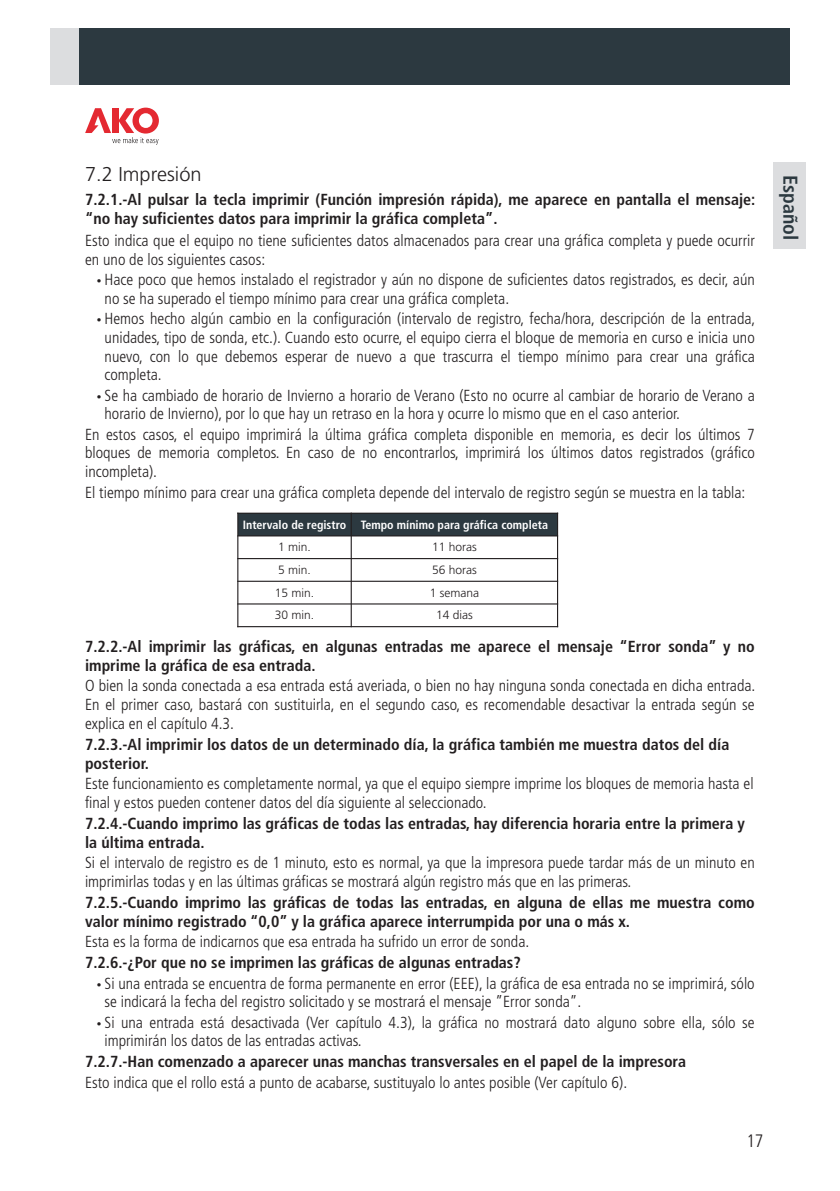
<style>
.page{position:relative;width:840px;height:1191px;background:#fff}
.page>*{position:absolute;margin:0;border:0;box-sizing:border-box;transform-origin:0 0}
.t1{font:300 20px "Frutiger 45";color:#231f20}
.t2{font:700 condensed 20px "Frutiger 67";color:#2c3940}
.t3{font:300 condensed 18px "Frutiger 47";color:#231f20}
.t4{font:300 condensed 16px/18.6px "Frutiger 47";color:#231f20}
.t5{font:700 condensed 16px/19px "Frutiger 67";color:#231f20}
.t6{font:700 condensed 12px "Frutiger 67";color:#fff}
.t7{font:300 12px "Frutiger 45";color:#231f20}
</style>
<div class="page">
<div style="left:238px;top:513px;width:113px;height:23px;background:#2c3940"></div>
<div style="left:351px;top:513px;width:206px;height:23px;background:#2c3940"></div>
<hr style="left:237px;top:512px;width:1px;height:115px;background:#231f20">
<hr style="left:350px;top:512px;width:1px;height:115px;background:#231f20">
<hr style="left:556px;top:512px;width:2px;height:115px;background:#231f20">
<hr style="left:237px;top:626px;width:321px;height:1px;background:#231f20">
<hr style="left:237px;top:603px;width:321px;height:1px;background:#231f20">
<hr style="left:237px;top:581px;width:321px;height:1px;background:#231f20">
<hr style="left:237px;top:558px;width:321px;height:1px;background:#231f20">
<hr style="left:237px;top:535px;width:321px;height:1px;background:#231f20">
<hr style="left:237px;top:512px;width:321px;height:2px;background:#231f20">
<svg style="left:85px;top:108px;width:74px;height:37px"></svg>
<div style="left:78px;top:28px;width:711px;height:57px;background:#2c3940"></div>
<div style="left:50px;top:28px;width:28px;height:57px;background:#dcdddf"></div>
<div style="left:773px;top:163px;width:32px;height:86px;background:#dcdddf"></div>
<p class="t1" style="left:85px;top:166px;width:118px">7.2 Impresión</p>
<p class="t5" style="left:85px;top:191px;width:671px">7.2.1.-Al pulsar la tecla imprimir (Función impresión rápida), me aparece en pantalla el mensaje: “no hay suficientes datos para imprimir la gráfica completa”.</p>
<p class="t4" style="left:85px;top:233px;width:670px">Esto indica que el equipo no tiene suficientes datos almacenados para crear una gráfica completa y puede ocurrir en uno de los siguientes casos:</p>
<p class="t4" style="left:104px;top:272px;width:651px;text-indent:-8px">•Hace poco que hemos instalado el registrador y aún no dispone de suficientes datos registrados, es decir, aún no se ha superado el tiempo mínimo para crear una gráfica completa.</p>
<p class="t4" style="left:104px;top:311px;width:652px;text-align:justify;text-indent:-8px">•Hemos hecho algún cambio en la configuración (intervalo de registro, fecha/hora, descripción de la entrada, unidades, tipo de sonda, etc.). Cuando esto ocurre, el equipo cierra el bloque de memoria en curso e inicia uno nuevo, con lo que debemos esperar de nuevo a que trascurra el tiempo mínimo para crear una gráfica completa.</p>
<p class="t4" style="left:104px;top:387px;width:651px;text-indent:-8px">•Se ha cambiado de horario de Invierno a horario de Verano (Esto no ocurre al cambiar de horario de Verano a horario de Invierno), por lo que hay un retraso en la hora y ocurre lo mismo que en el caso anterior.</p>
<p class="t4" style="left:85px;top:426px;width:670px;text-align:justify">En estos casos, el equipo imprimirá la última gráfica completa disponible en memoria, es decir los últimos 7 bloques de memoria completos. En caso de no encontrarlos, imprimirá los últimos datos registrados (gráfico incompleta).</p>
<p class="t4" style="left:85px;top:484px;width:661px">El tiempo mínimo para crear una gráfica completa depende del intervalo de registro según se muestra en la tabla:</p>
<p class="t6" style="left:243px;top:520px;width:306px">Intervalo de registro Tempo mínimo para gráfica completa</p>
<p class="t7" style="left:278px;top:542px;width:34px">1 min.</p>
<p class="t7" style="left:432px;top:542px;width:46px">11 horas</p>
<p class="t7" style="left:278px;top:565px;width:34px">5 min.</p>
<p class="t7" style="left:432px;top:565px;width:46px">56 horas</p>
<p class="t7" style="left:275px;top:587px;width:41px">15 min.</p>
<p class="t7" style="left:429px;top:587px;width:51px">1 semana</p>
<p class="t7" style="left:275px;top:610px;width:41px">30 min.</p>
<p class="t7" style="left:436px;top:610px;width:38px">14 dias</p>
<p class="t5" style="left:85px;top:638px;width:670px">7.2.2.-Al imprimir las gráficas, en algunas entradas me aparece el mensaje “Error sonda” y no imprime la gráfica de esa entrada.</p>
<p class="t4" style="left:85px;top:678px;width:671px;text-align:justify">O bien la sonda conectada a esa entrada está averiada, o bien no hay ninguna sonda conectada en dicha entrada.<br>En el primer caso, bastará con sustituirla, en el segundo caso, es recomendable desactivar la entrada según se explica en el capítulo 4.3.</p>
<p class="t5" style="left:85px;top:735px;width:645px">7.2.3.-Al imprimir los datos de un determinado día, la gráfica también me muestra datos del día posterior.</p>
<p class="t4" style="left:85px;top:775px;width:669px">Este funcionamiento es completamente normal, ya que el equipo siempre imprime los bloques de memoria hasta el final y estos pueden contener datos del día siguiente al seleccionado.</p>
<p class="t5" style="left:85px;top:815px;width:661px">7.2.4.-Cuando imprimo las gráficas de todas las entradas, hay diferencia horaria entre la primera y la última entrada.</p>
<p class="t4" style="left:85px;top:854px;width:670px">Si el intervalo de registro es de 1 minuto, esto es normal, ya que la impresora puede tardar más de un minuto en imprimirlas todas y en las últimas gráficas se mostrará algún registro más que en las primeras.</p>
<p class="t5" style="left:85px;top:894px;width:670px">7.2.5.-Cuando imprimo las gráficas de todas las entradas, en alguna de ellas me muestra como valor mínimo registrado “0,0” y la gráfica aparece interrumpida por una o más x.</p>
<p class="t4" style="left:85px;top:933px;width:445px">Esta es la forma de indicarnos que esa entrada ha sufrido un error de sonda.</p>
<p class="t5" style="left:85px;top:954px;width:437px">7.2.6.-¿Por que no se imprimen las gráficas de algunas entradas?</p>
<p class="t4" style="left:104px;top:975px;width:651px;text-indent:-8px">•Si una entrada se encuentra de forma permanente en error (EEE), la gráfica de esa entrada no se imprimirá, sólo se indicará la fecha del registro solicitado y se mostrará el mensaje ”Error sonda”.</p>
<p class="t4" style="left:104px;top:1014px;width:651px;text-indent:-8px">•Si una entrada está desactivada (Ver capítulo 4.3), la gráfica no mostrará dato alguno sobre ella, sólo se imprimirán los datos de las entradas activas.</p>
<p class="t5" style="left:85px;top:1053px;width:602px">7.2.7.-Han comenzado a aparecer unas manchas transversales en el papel de la impresora</p>
<p class="t4" style="left:85px;top:1074px;width:543px">Esto indica que el rollo está a punto de acabarse, sustituyalo lo antes posible (Ver capítulo 6).</p>
<p class="t2" style="left:798px;top:175px;width:67px;rotate:90deg">Español</p>
<p class="t3" style="left:746px;top:1133px;width:19px">17</p>
</div>
